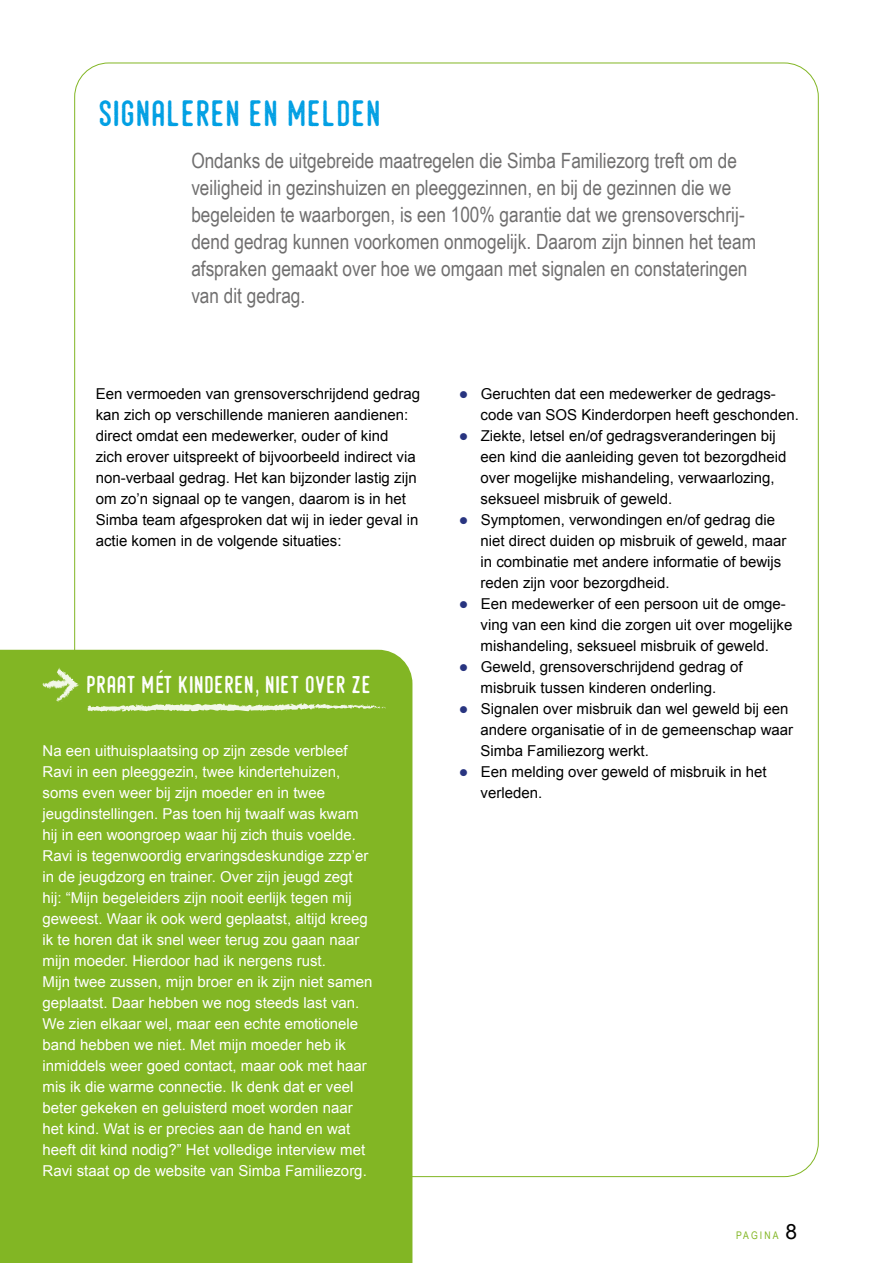
<style>
.page{position:relative;width:893px;height:1263px;background:#fff}
.page>*{position:absolute;margin:0;border:0;box-sizing:border-box;transform-origin:0 0}
.t1{font:36px "Hamurz Free Version";letter-spacing:.025em;color:#009fe3}
.t2{font:24px "Hamurz Free Version";letter-spacing:.025em;color:#fff}
.t3{font:21px/27px "Arial Narrow";color:#706f6f}
.t4{font:15px/21px "Arial";color:#000}
.t5{font:15px/21px "Arial";color:#fff}
.t6{font:10.5px "Arial Narrow";letter-spacing:.2em;color:#82b624}
.s1{font-family:"Arial Rounded MT Bold"}
.s2{color:#283480}
.s3{font-family:"Arial";font-size:21px;color:#000}
</style>
<div class="page">
<div style="left:0;top:650px;width:412px;height:613px;background:#82b624"></div>
<svg style="left:43px;top:668px;width:37px;height:34px"></svg>
<svg style="left:87px;top:703px;width:299px;height:9px"></svg>
<svg style="left:159px;top:670px;width:4px;height:3px"></svg>
<h1 class="t1" style="left:100px;top:93px;width:284px">SIGNALEREN EN MELDEN</h1>
<p class="t3" style="left:191px;top:146px;width:566px">Ondanks de uitgebreide maatregelen die Simba Familiezorg treft om de veiligheid in gezinshuizen en pleeggezinnen, en bij de gezinnen die we begeleiden te waarborgen, is een 100% garantie dat we grensoverschrij&shy;dend gedrag kunnen voorkomen onmogelijk. Daarom zijn binnen het team afspraken gemaakt over hoe we omgaan met signalen en constateringen van dit gedrag.</p>
<p class="t4" style="left:96px;top:383px;width:326px">Een vermoeden van grensoverschrijdend gedrag kan zich op verschillende manieren aandienen: direct omdat een medewerker, ouder of kind<br>zich erover uitspreekt of bijvoorbeeld indirect via non-verbaal gedrag. Het kan bijzonder lastig zijn om zo’n signaal op te vangen, daarom is in het Simba team afgesproken dat wij in ieder geval in actie komen in de volgende situaties:</p>
<h2 class="t2" style="left:88px;top:671px;width:286px">PRAAT M<span class="s1">E</span>T KINDEREN<span class="s1">,</span> NIET OVER ZE</h2>
<p class="t5" style="left:43px;top:740px;width:332px">Na een uithuisplaatsing op zijn zesde verbleef Ravi in een pleeggezin, twee kindertehuizen, soms even weer bij zijn moeder en in twee jeugdinstellingen. Pas toen hij twaalf was kwam hij in een woongroep waar hij zich thuis voelde.<br>Ravi is tegenwoordig ervaringsdeskundige zzp’er in de jeugdzorg en trainer. Over zijn jeugd zegt hij: “Mijn begeleiders zijn nooit eerlijk tegen mij geweest. Waar ik ook werd geplaatst, altijd kreeg ik te horen dat ik snel weer terug zou gaan naar mijn moeder. Hierdoor had ik nergens rust.<br>Mijn twee zussen, mijn broer en ik zijn niet samen geplaatst. Daar hebben we nog steeds last van.<br>We zien elkaar wel, maar een echte emotionele band hebben we niet. Met mijn moeder heb ik inmiddels weer goed contact, maar ook met haar mis ik die warme connectie. Ik denk dat er veel beter gekeken en geluisterd moet worden naar het kind. Wat is er precies aan de hand en wat heeft dit kind nodig?” Het volledige interview met Ravi staat op de website van Simba Familiezorg.</p>
<p class="t4" style="left:480px;top:383px;width:320px;text-indent:-21px"><span class="s2">●</span> Geruchten dat een medewerker de gedrags&shy;code van SOS Kinderdorpen heeft geschonden.</p>
<p class="t4" style="left:480px;top:425px;width:308px;text-indent:-21px"><span class="s2">●</span> Ziekte, letsel en/of gedragsveranderingen bij een kind die aanleiding geven tot bezorgdheid over mogelijke mishandeling, verwaarlozing, seksueel misbruik of geweld.</p>
<p class="t4" style="left:480px;top:509px;width:307px;text-indent:-21px"><span class="s2">●</span> Symptomen, verwondingen en/of gedrag die niet direct duiden op misbruik of geweld, maar in combinatie met andere informatie of bewijs reden zijn voor bezorgdheid.</p>
<p class="t4" style="left:480px;top:593px;width:313px;text-indent:-21px"><span class="s2">●</span> Een medewerker of een persoon uit de omge&shy;ving van een kind die zorgen uit over mogelijke mishandeling, seksueel misbruik of geweld.</p>
<p class="t4" style="left:459px;top:656px;width:285px;text-align:center"><span class="s2">●</span> Geweld, grensoverschrijdend gedrag of misbruik tussen kinderen onderling.</p>
<p class="t4" style="left:480px;top:698px;width:314px;text-indent:-21px"><span class="s2">●</span> Signalen over misbruik dan wel geweld bij een andere organisatie of in de gemeenschap waar<br>Simba Familiezorg werkt.</p>
<p class="t4" style="left:480px;top:761px;width:288px;text-indent:-21px"><span class="s2">●</span> Een melding over geweld of misbruik in het verleden.</p>
<p class="t6" style="left:736px;top:1228px;width:63px">PAGINA <span class="s3">8</span></p>
</div>
